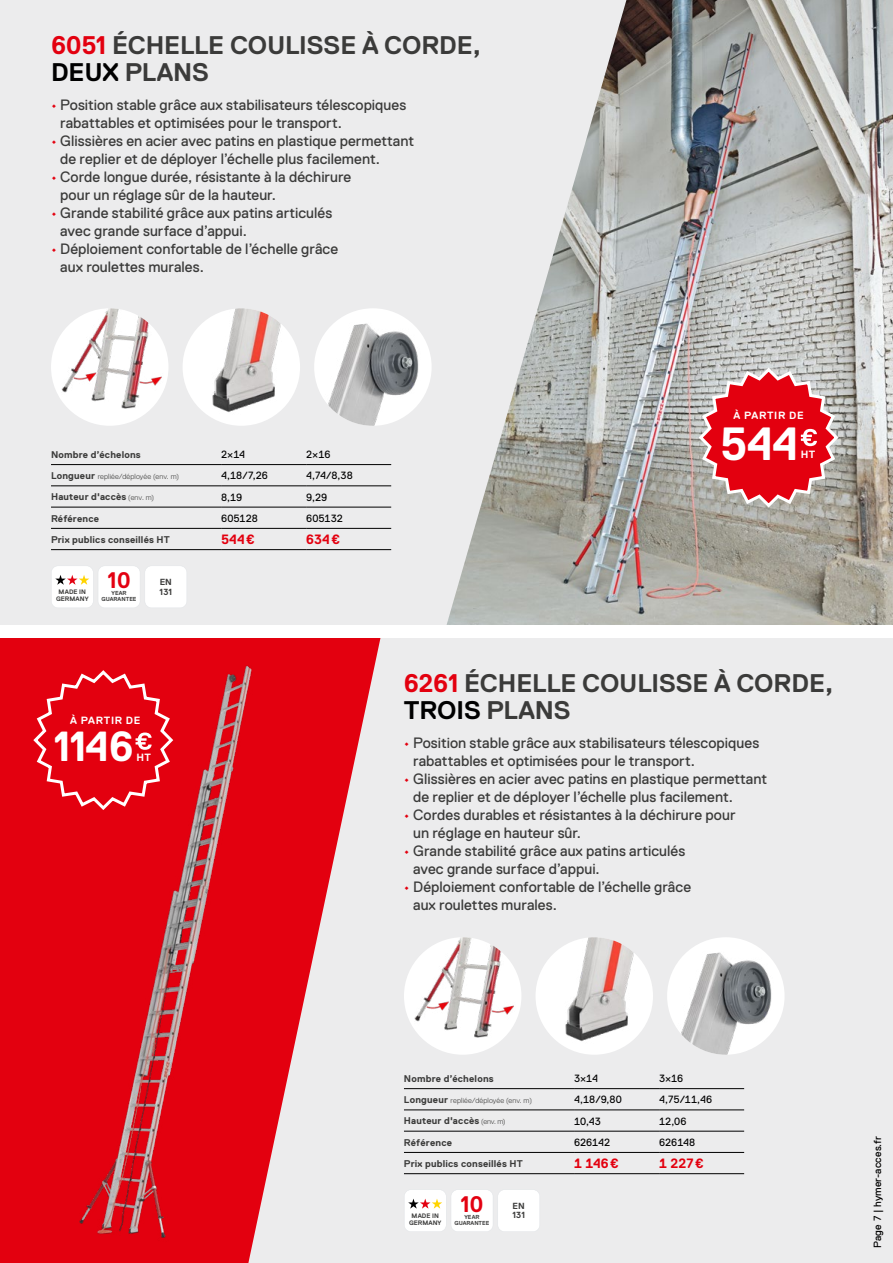
<style>
.page{position:relative;width:893px;height:1263px;background:#ececed}
.page>*{position:absolute;margin:0;border:0;box-sizing:border-box;transform-origin:0 0}
.t1{font:700 46.5px "Replica Pro";color:#fff}
.t2{font:700 42px "Replica Pro";color:#fff}
.t3{font:700 25.5px/27px "Replica Pro";letter-spacing:-.005em;color:#3b3b3a}
.t4{font:700 22.5px "Replica Pro";color:#e30111}
.t5{font:15px/18px "Replica Pro";letter-spacing:.005em;color:#3b3b3a}
.t6{font:700 13.5px "Replica Pro";letter-spacing:.005em;color:#e3000f}
.t7{font:10.5px "Replica Pro";letter-spacing:.005em;color:#000}
.t8{font:700 10.5px "Replica Pro";letter-spacing:.065em;color:#fff}
.t9{font:700 9.75px "Replica Pro";letter-spacing:.02em;color:#3b3b3a}
.t10{font:700 8.85px "Replica Pro";letter-spacing:.015em;color:#3e3e3d}
.t11{font:300 7.5px "Replica Pro";letter-spacing:.02em;color:#3b3b3a}
.t12{font:700 6.45px "Replica Pro";color:#3e3e3d}
.t13{font:700 5.85px/5.8px "Replica Pro";color:#3e3e3d;text-align:center}
.s1{color:#e3000f}
.s2{color:#000}
.s3{font-weight:700;font-size:9.75px}
.s4{font-weight:300;font-size:7.5px}
</style>
<div class="page">
<svg style="left:52px;top:566px;width:134px;height:41px;background:#fbf9f8"></svg>
<svg style="left:405px;top:1190px;width:134px;height:41px;background:#fbf9f8"></svg>
<img style="left:183px;top:308px;width:117px;height:112px">
<img style="left:51px;top:308px;width:117px;height:116px">
<div style="left:314px;top:308px;width:118px;height:118px;background:#fff;border-radius:50%"></div>
<img style="left:314px;top:316px;width:118px;height:110px">
<svg style="left:0;top:638px;width:381px;height:625px;fill:#e3000f"></svg>
<img style="left:67px;top:654px;width:196px;height:595px">
<img style="left:446px;top:0;width:447px;height:625px">
<img style="left:536px;top:937px;width:117px;height:112px">
<img style="left:404px;top:937px;width:117px;height:116px">
<div style="left:667px;top:937px;width:118px;height:118px;background:#fff;border-radius:50%"></div>
<img style="left:667px;top:945px;width:118px;height:110px">
<hr style="left:404px;top:1088px;width:170px;height:1px;background:#000">
<hr style="left:574px;top:1088px;width:85px;height:1px;background:#000">
<hr style="left:659px;top:1088px;width:85px;height:1px;background:#000">
<hr style="left:404px;top:1109px;width:170px;height:1px;background:#000">
<hr style="left:574px;top:1109px;width:85px;height:1px;background:#000">
<hr style="left:659px;top:1109px;width:85px;height:1px;background:#000">
<hr style="left:404px;top:1131px;width:170px;height:1px;background:#000">
<hr style="left:574px;top:1131px;width:85px;height:1px;background:#000">
<hr style="left:659px;top:1131px;width:85px;height:1px;background:#000">
<hr style="left:404px;top:1152px;width:170px;height:1px;background:#000">
<hr style="left:574px;top:1152px;width:85px;height:1px;background:#000">
<hr style="left:659px;top:1152px;width:85px;height:1px;background:#000">
<hr style="left:404px;top:1173px;width:170px;height:1px;background:#000">
<hr style="left:574px;top:1173px;width:85px;height:1px;background:#000">
<hr style="left:659px;top:1173px;width:85px;height:1px;background:#000">
<hr style="left:51px;top:464px;width:170px;height:1px;background:#000">
<hr style="left:221px;top:464px;width:85px;height:1px;background:#000">
<hr style="left:306px;top:464px;width:85px;height:1px;background:#000">
<hr style="left:51px;top:485px;width:170px;height:1px;background:#000">
<hr style="left:221px;top:485px;width:85px;height:1px;background:#000">
<hr style="left:306px;top:485px;width:85px;height:1px;background:#000">
<hr style="left:51px;top:507px;width:170px;height:1px;background:#000">
<hr style="left:221px;top:507px;width:85px;height:1px;background:#000">
<hr style="left:306px;top:507px;width:85px;height:1px;background:#000">
<hr style="left:51px;top:528px;width:170px;height:1px;background:#000">
<hr style="left:221px;top:528px;width:85px;height:1px;background:#000">
<hr style="left:306px;top:528px;width:85px;height:1px;background:#000">
<hr style="left:51px;top:549px;width:170px;height:1px;background:#000">
<hr style="left:221px;top:549px;width:85px;height:1px;background:#000">
<hr style="left:306px;top:549px;width:85px;height:1px;background:#000">
<svg style="left:696px;top:365px;width:145px;height:145px;background:#d3555c"></svg>
<svg style="left:31px;top:668px;width:144px;height:144px;background:#e51422"></svg>
<div style="left:0;top:625px;width:893px;height:13px;background:#fff"></div>
<h3 class="t3" style="left:51px;top:32px;width:432px"><span class="s1">6051</span> ÉCHELLE COULISSE À CORDE,<br><span class="s2">DEUX</span> PLANS</h3>
<p class="t5" style="left:60px;top:96px;width:348px;text-indent:-9px"><span class="s1">•</span> Position stable grâce aux stabilisateurs télescopiques rabattables et optimisées pour le transport.</p>
<p class="t5" style="left:60px;top:132px;width:356px;text-indent:-9px"><span class="s1">•</span> Glissières en acier avec patins en plastique permettant de replier et de déployer l’échelle plus facilement.</p>
<p class="t5" style="left:60px;top:168px;width:293px;text-indent:-9px"><span class="s1">•</span> Corde longue durée, résistante à la déchirure pour un réglage sûr de la hauteur.</p>
<p class="t5" style="left:60px;top:204px;width:274px;text-indent:-9px"><span class="s1">•</span> Grande stabilité grâce aux patins articulés avec grande surface d’appui.</p>
<p class="t5" style="left:60px;top:240px;width:280px;text-indent:-9px"><span class="s1">•</span> Déploiement confortable de l’échelle grâce aux roulettes murales.</p>
<p class="t9" style="left:51px;top:449px;width:91px">Nombre d’échelons</p>
<p class="t7" style="left:221px;top:448px;width:26px">2×14</p>
<p class="t7" style="left:306px;top:448px;width:26px">2×16</p>
<p class="t11" style="left:51px;top:472px;width:130px"><span class="s3">Longueur</span> repliée/déployée (env. m)</p>
<p class="t7" style="left:221px;top:470px;width:48px">4,18/7,26</p>
<p class="t7" style="left:306px;top:470px;width:48px">4,74/8,38</p>
<p class="t9" style="left:51px;top:491px;width:105px">Hauteur d'accès <span class="s4">(env. m)</span></p>
<p class="t7" style="left:221px;top:491px;width:23px">8,19</p>
<p class="t7" style="left:306px;top:491px;width:23px">9,29</p>
<p class="t9" style="left:51px;top:513px;width:50px">Référence</p>
<p class="t7" style="left:221px;top:512px;width:38px">605128</p>
<p class="t7" style="left:306px;top:512px;width:38px">605132</p>
<p class="t9" style="left:51px;top:534px;width:120px">Prix publics conseillés HT</p>
<p class="t6" style="left:221px;top:532px;width:35px">544€</p>
<p class="t6" style="left:306px;top:532px;width:35px">634€</p>
<h3 class="t4" style="left:108px;top:568px;width:24px">10</h3>
<p class="t13" style="left:102px;top:590px;width:36px">YEAR<br>GUARANTEE</p>
<p class="t10" style="left:160px;top:577px;width:14px">EN</p>
<p class="t12" style="left:59px;top:588px;width:29px">MADE IN</p>
<p class="t10" style="left:159px;top:587px;width:14px">131</p>
<p class="t12" style="left:56px;top:595px;width:34px">GERMANY</p>
<p class="t8" style="left:733px;top:410px;width:72px">À PARTIR DE</p>
<p class="t8" style="left:801px;top:448px;width:16px">HT</p>
<h1 class="t1" style="left:720px;top:419px;width:81px">544</h1>
<p class="t8" style="left:70px;top:714px;width:72px">À PARTIR DE</p>
<p class="t8" style="left:137px;top:752px;width:16px">HT</p>
<h2 class="t2" style="left:54px;top:723px;width:81px">1146</h2>
<h3 class="t3" style="left:404px;top:670px;width:431px"><span class="s1">6261</span> ÉCHELLE COULISSE À CORDE,<br><span class="s2">TROIS</span> PLANS</h3>
<p class="t5" style="left:413px;top:733px;width:348px;text-indent:-9px"><span class="s1">•</span> Position stable grâce aux stabilisateurs télescopiques rabattables et optimisées pour le transport.</p>
<p class="t5" style="left:413px;top:769px;width:356px;text-indent:-9px"><span class="s1">•</span> Glissières en acier avec patins en plastique permettant de replier et de déployer l’échelle plus facilement.</p>
<p class="t5" style="left:413px;top:805px;width:324px;text-indent:-9px"><span class="s1">•</span> Cordes durables et résistantes à la déchirure pour un réglage en hauteur sûr.</p>
<p class="t5" style="left:413px;top:841px;width:274px;text-indent:-9px"><span class="s1">•</span> Grande stabilité grâce aux patins articulés avec grande surface d’appui.</p>
<p class="t5" style="left:413px;top:877px;width:280px;text-indent:-9px"><span class="s1">•</span> Déploiement confortable de l’échelle grâce aux roulettes murales.</p>
<p class="t9" style="left:404px;top:1073px;width:91px">Nombre d’échelons</p>
<p class="t7" style="left:574px;top:1072px;width:26px">3×14</p>
<p class="t7" style="left:659px;top:1072px;width:26px">3×16</p>
<p class="t11" style="left:404px;top:1096px;width:130px"><span class="s3">Longueur</span> repliée/déployée (env. m)</p>
<p class="t7" style="left:574px;top:1094px;width:49px">4,18/9,80</p>
<p class="t7" style="left:659px;top:1094px;width:55px">4,75/11,46</p>
<p class="t9" style="left:404px;top:1115px;width:103px">Hauteur d'accès <span class="s4">(env. m)</span></p>
<p class="t7" style="left:574px;top:1115px;width:28px">10,43</p>
<p class="t7" style="left:659px;top:1115px;width:29px">12,06</p>
<p class="t9" style="left:404px;top:1137px;width:50px">Référence</p>
<p class="t7" style="left:574px;top:1136px;width:38px">626142</p>
<p class="t7" style="left:659px;top:1136px;width:38px">626148</p>
<p class="t9" style="left:404px;top:1158px;width:120px">Prix publics conseillés HT</p>
<p class="t6" style="left:574px;top:1156px;width:46px">1 146€</p>
<p class="t6" style="left:659px;top:1156px;width:46px">1 227€</p>
<h3 class="t4" style="left:461px;top:1191px;width:24px">10</h3>
<p class="t13" style="left:455px;top:1214px;width:36px">YEAR<br>GUARANTEE</p>
<p class="t10" style="left:513px;top:1201px;width:14px">EN</p>
<p class="t12" style="left:412px;top:1212px;width:29px">MADE IN</p>
<p class="t10" style="left:512px;top:1210px;width:14px">131</p>
<p class="t12" style="left:409px;top:1219px;width:34px">GERMANY</p>
<p class="t7" style="left:872px;top:1248px;width:114px;rotate:-90deg">Page 7 | hymer-acces.fr</p>
</div>
